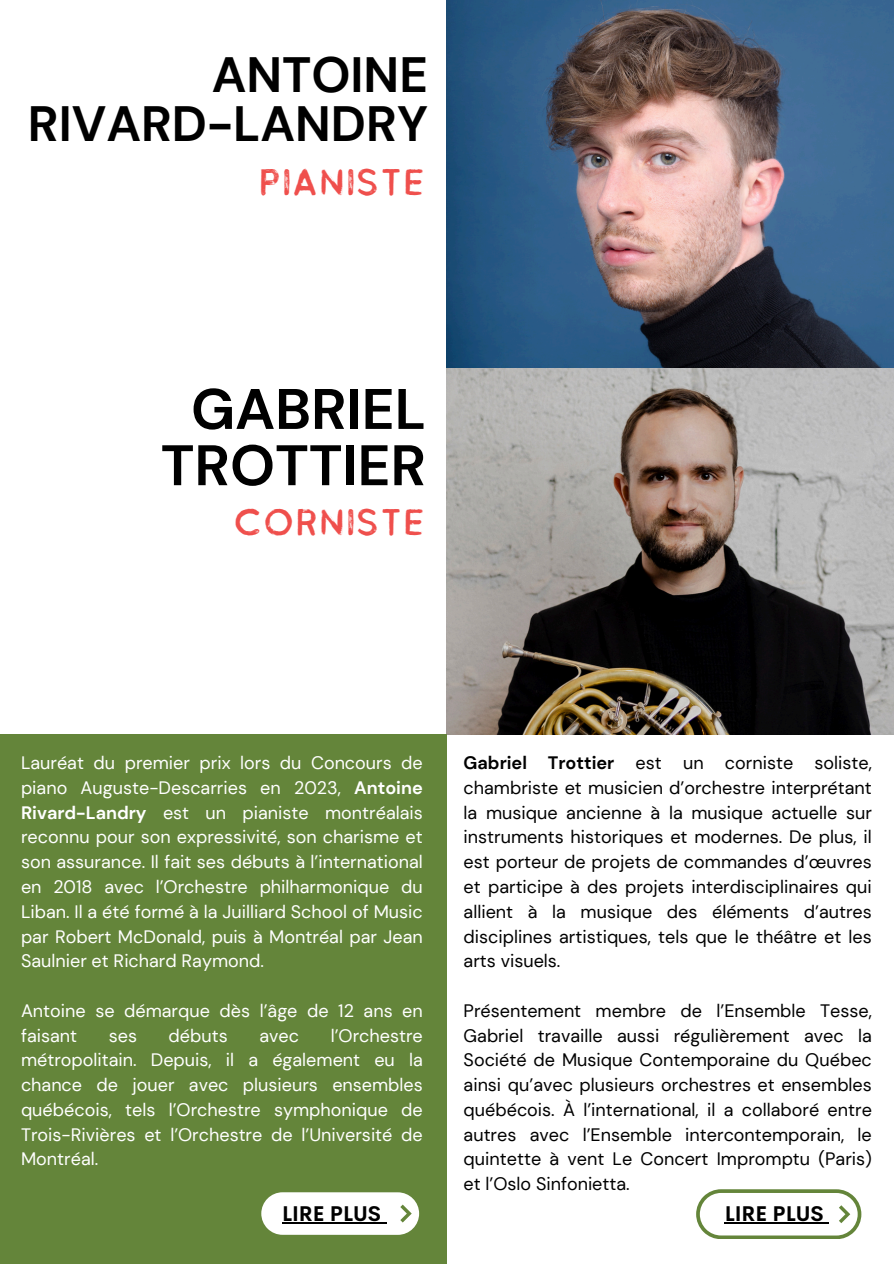
<style>
.page{position:relative;width:894px;height:1264px;background:#fff}
.page>*{position:absolute;margin:0;border:0;box-sizing:border-box;transform-origin:0 0}
.t1{font:700 57px/56.2px "DM Sans";color:#000;text-align:center}
.t2{font:700 49.5px/48.9px "DM Sans";color:#000;text-align:right}
.t3{font:37.5px "Buckwheat TC Sans Painted";color:#ef4f4c}
.t4{font:700 20.85px "Cerebri Sans";color:#000}
.t5{font:18px/24.8px "DM Sans";color:#000;text-align:justify}
.t6{font:18px/24.8px "DM Sans";color:#fff;text-align:justify}
.s1{font-weight:700}
</style>
<div class="page">
<img style="left:446px;top:0;width:447px;height:734px">
<div style="left:0;top:734px;width:446px;height:529px;background:#64853a"></div>
<svg style="left:261px;top:1192px;width:159px;height:43px;background:#e9ece6"></svg>
<svg style="left:696px;top:1189px;width:165px;height:49px"></svg>
<h1 class="t2" style="left:28px;top:51px;width:401px">ANTOINE<br>RIVARD-LANDRY</h1>
<h3 class="t3" style="left:258px;top:158px;width:169px">PIANISTE</h3>
<p class="t1" style="left:161px;top:381px;width:267px">GABRIEL<br>TROTTIER</p>
<p class="t3" style="left:233px;top:498px;width:194px">CORNISTE</p>
<h2 class="t6" style="left:21px;top:750px;width:403px">Lauréat du premier prix lors du Concours de piano Auguste-Descarries en 2023, <span class="s1">Antoine Rivard-Landry</span> est un pianiste montréalais reconnu pour son expressivité, son charisme et son assurance. Il fait ses débuts à l’international en 2018 avec l’Orchestre philharmonique du Liban. Il a été formé à la Juilliard School of Music par Robert McDonald, puis à Montréal par Jean Saulnier et Richard Raymond.</h2>
<h3 class="t6" style="left:21px;top:998px;width:403px">Antoine se démarque dès l’âge de 12 ans en faisant</h3>
<h3 class="t6" style="left:109px;top:1023px;width:30px">ses</h3>
<h3 class="t6" style="left:169px;top:1023px;width:61px">débuts</h3>
<h3 class="t6" style="left:259px;top:1023px;width:41px">avec</h3>
<h3 class="t6" style="left:21px;top:1023px;width:403px;text-indent:309px">l’Orchestre métropolitain. Depuis, il a également eu la chance de jouer avec plusieurs ensembles québécois, tels l’Orchestre symphonique de Trois-Rivières et l’Orchestre de l’Université de Montréal.</h3>
<p class="t4" style="left:282px;top:1200px;width:100px">LIRE PLUS</p>
<h4 class="t5" style="left:463px;top:750px;width:409px"><span class="s1">Gabriel Trottier</span> est un corniste soliste, chambriste et musicien d’orchestre interprétant la musique ancienne à la musique actuelle sur instruments historiques et modernes. De plus, il est porteur de projets de commandes d’œuvres et participe à des projets interdisciplinaires qui allient à la musique des éléments d’autres disciplines artistiques, tels que le théâtre et les arts visuels.</h4>
<p class="t5" style="left:463px;top:998px;width:409px">Présentement membre de l’Ensemble Tesse, Gabriel travaille aussi régulièrement avec la Société de Musique Contemporaine du Québec ainsi qu’avec plusieurs orchestres et ensembles québécois. À l’international, il a collaboré entre autres avec l’Ensemble intercontemporain, le quintette à vent Le Concert Impromptu (Paris) et l’Oslo Sinfonietta.</p>
<p class="t4" style="left:724px;top:1200px;width:100px">LIRE PLUS</p>
</div>
